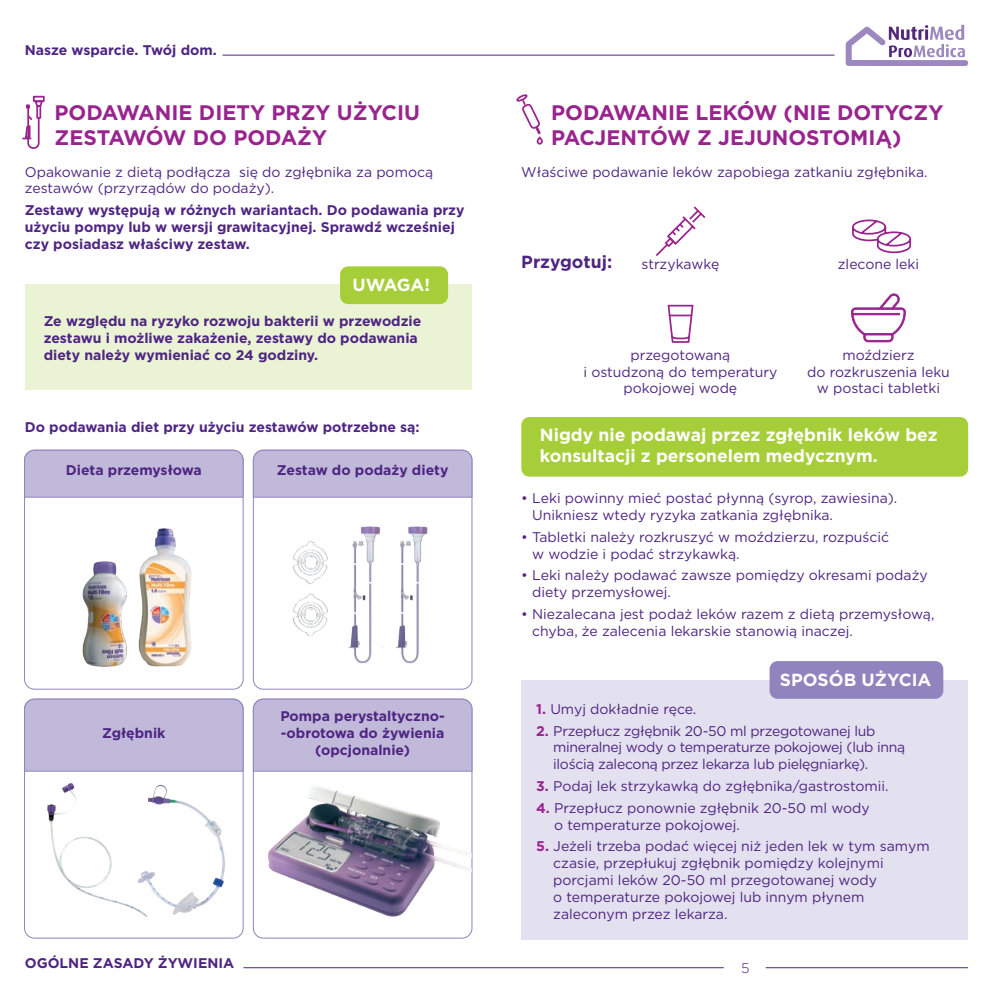
<style>
.page{position:relative;width:993px;height:993px;background:#fff}
.page>*{position:absolute;margin:0;border:0;box-sizing:border-box;transform-origin:0 0}
.t1{font:700 21px/25.2px "Gotham";color:#99248e}
.t2{font:700 17.5px/21px "Gotham";color:#fff}
.t3{font:700 17.5px "Gotham";color:#4e2582}
.t4{font:14px/16.8px "Gotham";color:#4e2582}
.t5{font:700 14px/16.8px "Gotham";color:#4e2582}
.t6{font:14px/16.8px "Gotham";letter-spacing:-.02em;color:#4e2582}
.t7{font:300 14px "Gotham";color:#4e2582}
.s1{font-weight:700;color:#99248e}
</style>
<div class="page">
<div style="left:521px;top:679px;width:446px;height:260px;background:#e3e0ef"></div>
<div style="left:24px;top:698px;width:219px;height:240px;border:1px solid #9183bd;border-radius:10px"></div>
<div style="left:24px;top:698px;width:219px;height:73px;background:#c1b9da"></div>
<div style="left:253px;top:698px;width:219px;height:73px;background:#c1b9da"></div>
<div style="left:24px;top:450px;width:219px;height:239px;border:1px solid #9183bd;border-radius:10px"></div>
<div style="left:253px;top:450px;width:219px;height:239px;border:1px solid #9183bd;border-radius:10px"></div>
<div style="left:24px;top:449px;width:219px;height:48px;background:#c1b9da"></div>
<div style="left:253px;top:449px;width:219px;height:48px;background:#c1b9da"></div>
<hr style="left:765px;top:966px;width:202px;height:1px;background:#4e2582">
<div style="left:25px;top:284px;width:446px;height:105px;background:#eaf3d4"></div>
<div style="left:340px;top:266px;width:108px;height:38px;background:#a6ce39;border-radius:8px"></div>
<img style="left:243px;top:780px;width:228px;height:151px">
<img style="left:145px;top:784px;width:80px;height:133px">
<img style="left:47px;top:783px;width:108px;height:133px">
<img style="left:348px;top:526px;width:33px;height:138px">
<img style="left:396px;top:526px;width:32px;height:138px">
<img style="left:292px;top:541px;width:36px;height:95px">
<div style="left:33px;top:96px;width:12px;height:6px;border:2px solid #99248e"></div>
<svg style="left:23px;top:99px;width:22px;height:50px"></svg>
<div style="left:536px;top:137px;width:6px;height:8px;border:2px solid #99248e;border-radius:2px"></div>
<svg style="left:516px;top:94px;width:25px;height:46px"></svg>
<div style="left:769px;top:661px;width:174px;height:37px;background:#9183bd;border-radius:8px"></div>
<svg style="left:655px;top:206px;width:51px;height:50px"></svg>
<svg style="left:851px;top:294px;width:54px;height:48px"></svg>
<svg style="left:667px;top:305px;width:26px;height:38px"></svg>
<hr style="left:668px;top:314px;width:24px;height:2px;background:#99248e">
<div style="left:521px;top:417px;width:446px;height:59px;background:#a6ce39;border-radius:8px"></div>
<hr style="left:223px;top:55px;width:611px;height:1px;background:#4e2582">
<svg style="left:845px;top:25px;width:122px;height:41px"></svg>
<hr style="left:244px;top:966px;width:479px;height:1px;background:#4e2582">
<img style="left:138px;top:528px;width:54px;height:139px">
<img style="left:82px;top:561px;width:45px;height:106px">
<svg style="left:852px;top:219px;width:59px;height:35px"></svg>
<p class="t5" style="left:25px;top:42px;width:193px">Nasze wsparcie. Twój dom.</p>
<p class="t1" style="left:55px;top:99px;width:367px">PODAWANIE DIETY PRZY UŻYCIU<br>ZESTAWÓW DO PODAŻY</p>
<p class="t4" style="left:25px;top:163px;width:410px">Opakowanie z dietą podłącza się do zgłębnika za pomocą zestawów (przyrządów do podaży).</p>
<p class="t5" style="left:25px;top:201px;width:441px">Zestawy występują w różnych wariantach. Do podawania przy użyciu pompy lub w wersji grawitacyjnej. Sprawdź wcześniej czy posiadasz właściwy zestaw.</p>
<p class="t2" style="left:352px;top:274px;width:79px">UWAGA!</p>
<p class="t5" style="left:44px;top:313px;width:379px">Ze względu na ryzyko rozwoju bakterii w przewodzie zestawu i możliwe zakażenie, zestawy do podawania diety należy wymieniać co 24 godziny.</p>
<p class="t5" style="left:25px;top:418px;width:396px">Do podawania diet przy użyciu zestawów potrzebne są:</p>
<p class="t5" style="left:66px;top:462px;width:137px">Dieta przemysłowa</p>
<p class="t5" style="left:277px;top:462px;width:173px">Zestaw do podaży diety</p>
<p class="t5" style="left:102px;top:724px;width:65px">Zgłębnik</p>
<p class="t5" style="left:280px;top:707px;width:166px;text-align:center">Pompa perystaltyczno--obrotowa do żywienia (opcjonalnie)</p>
<p class="t5" style="left:25px;top:954px;width:211px">OGÓLNE ZASADY ŻYWIENIA</p>
<p class="t1" style="left:551px;top:99px;width:394px">PODAWANIE LEKÓW (NIE DOTYCZY<br>PACJENTÓW Z JEJUNOSTOMIĄ)</p>
<p class="t4" style="left:521px;top:163px;width:407px">Właściwe podawanie leków zapobiega zatkaniu zgłębnika.</p>
<p class="t3" style="left:521px;top:250px;width:92px">Przygotuj:</p>
<p class="t4" style="left:641px;top:255px;width:79px">strzykawkę</p>
<p class="t4" style="left:837px;top:255px;width:83px">zlecone leki</p>
<p class="t4" style="left:583px;top:346px;width:195px;text-align:center">przegotowaną<br>i ostudzoną do temperatury pokojowej wodę</p>
<p class="t4" style="left:807px;top:346px;width:144px;text-align:center">moździerz<br>do rozkruszenia leku w postaci tabletki</p>
<p class="t2" style="left:539px;top:424px;width:399px">Nigdy nie podawaj przez zgłębnik leków bez konsultacji z personelem medycznym.</p>
<p class="t4" style="left:532px;top:489px;width:366px;text-indent:-11px">• Leki powinny mieć postać płynną (syrop, zawiesina).<br>Unikniesz wtedy ryzyka zatkania zgłębnika.</p>
<p class="t4" style="left:532px;top:528px;width:358px;text-indent:-11px">• Tabletki należy rozkruszyć w moździerzu, rozpuścić w wodzie i podać strzykawką.</p>
<p class="t4" style="left:532px;top:566px;width:397px;text-indent:-11px">• Leki należy podawać zawsze pomiędzy okresami podaży diety przemysłowej.</p>
<p class="t4" style="left:532px;top:605px;width:403px;text-indent:-11px">• Niezalecana jest podaż leków razem z dietą przemysłową, chyba, że zalecenia lekarskie stanowią inaczej.</p>
<p class="t2" style="left:779px;top:669px;width:153px">SPOSÓB UŻYCIA</p>
<p class="t4" style="left:536px;top:699px;width:162px"><span class="s1">1.</span> Umyj dokładnie ręce.</p>
<p class="t6" style="left:553px;top:721px;width:353px;text-indent:-17px"><span class="s1">2.</span> Przepłucz zgłębnik 20-50 ml przegotowanej lub mineralnej wody o temperaturze pokojowej (lub inną ilością zaleconą przez lekarza lub pielęgniarkę).</p>
<p class="t4" style="left:536px;top:777px;width:354px"><span class="s1">3.</span> Podaj lek strzykawką do zgłębnika/gastrostomii.</p>
<p class="t4" style="left:554px;top:798px;width:317px;text-indent:-18px"><span class="s1">4.</span> Przepłucz ponownie zgłębnik 20-50 ml wody o temperaturze pokojowej.</p>
<p class="t4" style="left:553px;top:837px;width:378px;text-indent:-17px"><span class="s1">5.</span> Jeżeli trzeba podać więcej niż jeden lek w tym samym czasie, przepłukuj zgłębnik pomiędzy kolejnymi porcjami leków 20-50 ml przegotowanej wody<br>o temperaturze pokojowej lub innym płynem zaleconym przez lekarza.</p>
<p class="t7" style="left:740px;top:959px;width:10px">5</p>
</div>
